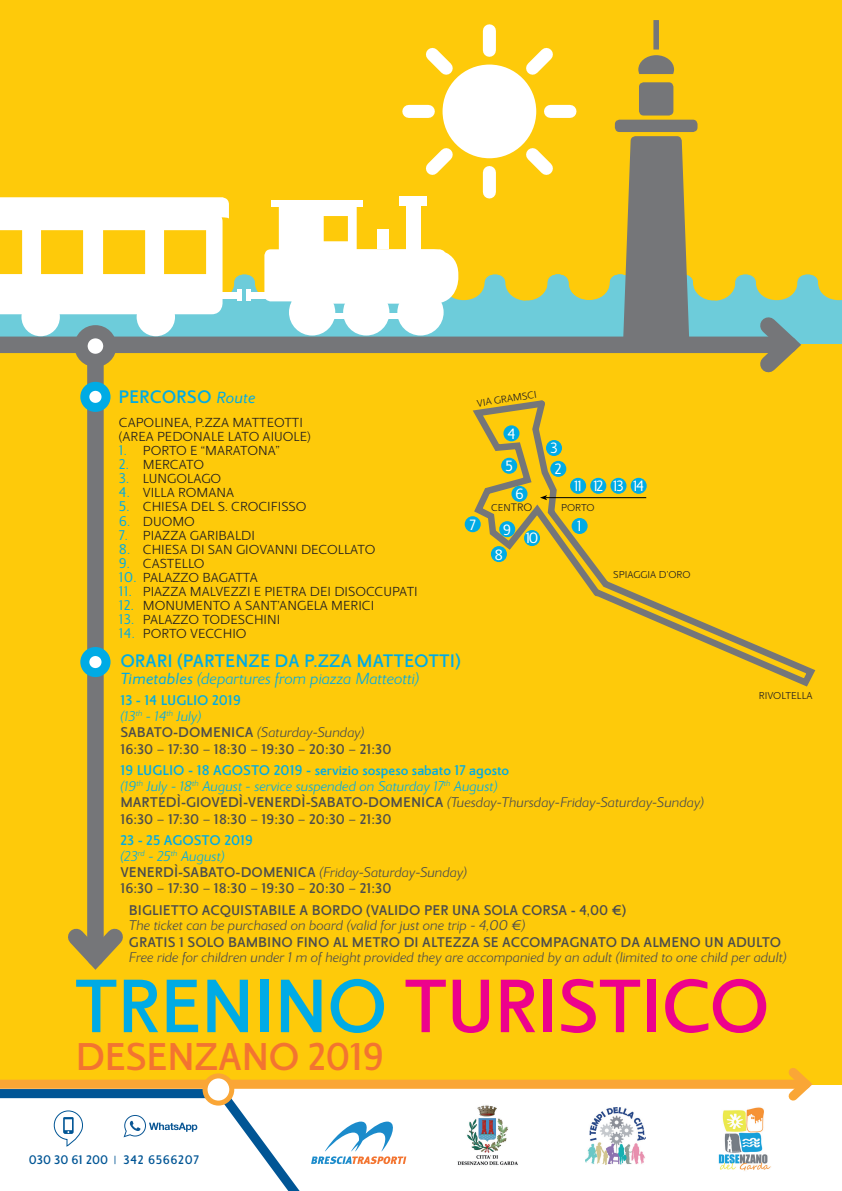
<style>
.page{position:relative;width:842px;height:1191px;background:#fff}
.page>*{position:absolute;margin:0;border:0;box-sizing:border-box;transform-origin:0 0}
.t1{font:900 74.9px "Metrobrescia";letter-spacing:-.02em;color:#ed028c}
.t2{font:900 38.5px "Metrobrescia";letter-spacing:-.02em;color:#f37430}
.t3{font:900 18px "Metrobrescia";color:#00abe5}
.t4{font:italic 500 16px "Metrobrescia";color:#00abe5}
.t5{font:500 14.8px/32.4px "Metrobresciaotto";letter-spacing:-.14em;color:#fff}
.t6{font:900 14px/16.3px "Metrobrescia";color:#4b4c4d}
.t7{font:italic 500 14px "Metrobrescia";color:#4b4c4d}
.t8{font:500 13px/14px "Metrobrescia";color:#231f20}
.t9{font:900 12.3px "Metrobrescia";color:#005595}
.t10{font:900 12.3px "Metrobrescia";letter-spacing:.05em;color:#005595}
.t11{font:500 11px "Metrobrescia";color:#005595}
.t12{font:500 9.9px "Metrobrescia";color:#231f20}
.s1{font-family:"Metrobresciaotto";font-weight:500;font-style:italic;font-size:16px}
.s2{font-family:"Metrobresciaotto";font-size:14px;color:#00abe5}
.s3{font-size:10.7px}
.s4{font-family:"Metrobresciaotto"}
.s5{color:#00abe5}
.s6{font-weight:500;font-style:italic;color:#00abe5}
.s7{font-weight:500;font-style:italic}
</style>
<div class="page">
<div style="left:0;top:0;width:842px;height:1084px;background:#feca0a"></div>
<div style="left:0;top:1079px;width:806px;height:9px;background:#faa636"></div>
<svg style="left:780px;top:1068px;width:39px;height:33px"></svg>
<svg style="left:205px;top:1076px;width:27px;height:27px"></svg>
<div style="left:203px;top:1073px;width:31px;height:32px;border:5px solid #faa636;border-radius:50%"></div>
<img style="left:718px;top:1107px;width:53px;height:64px">
<div style="left:87px;top:355px;width:17px;height:602px;background:#757679"></div>
<svg style="left:68px;top:913px;width:55px;height:57px"></svg>
<div style="left:436px;top:58px;width:107px;height:107px;background:#fff;border-radius:50%"></div>
<div style="left:429px;top:51px;width:120px;height:120px;border:13px solid #feca0a;border-radius:50%"></div>
<div style="left:483px;top:31px;width:13px;height:19px;background:#fff"></div>
<div style="left:409px;top:105px;width:19px;height:13px;background:#fff"></div>
<div style="left:550px;top:105px;width:20px;height:13px;background:#fff"></div>
<svg style="left:514px;top:48px;width:39px;height:39px"></svg>
<svg style="left:426px;top:48px;width:39px;height:39px"></svg>
<div style="left:85px;top:386px;width:21px;height:21px;background:#fff;border-radius:50%"></div>
<div style="left:80px;top:382px;width:31px;height:30px;border:9px solid #00abe5;border-radius:50%"></div>
<div style="left:85px;top:651px;width:21px;height:21px;background:#fff;border-radius:50%"></div>
<div style="left:80px;top:647px;width:31px;height:30px;border:9px solid #00abe5;border-radius:50%"></div>
<svg style="left:0;top:136px;width:842px;height:251px"></svg>
<div style="left:615px;top:120px;width:82px;height:12px;background:#757679;border-radius:5px"></div>
<div style="left:639px;top:82px;width:34px;height:33px;background:#757679;border-radius:5px"></div>
<svg style="left:638px;top:55px;width:36px;height:19px"></svg>
<div style="left:653px;top:20px;width:6px;height:30px;background:#757679"></div>
<img style="left:586px;top:1107px;width:59px;height:57px">
<img style="left:457px;top:1105px;width:61px;height:60px">
<div style="left:465px;top:516px;width:16px;height:16px;background:#00abe5;border-radius:50%"></div>
<svg style="left:606px;top:477px;width:210px;height:210px"></svg>
<hr style="left:545px;top:497px;width:101px;height:1px;background:#000">
<svg style="left:468px;top:400px;width:138px;height:200px"></svg>
<svg style="left:0;top:1084px;width:406px;height:107px"></svg>
<p class="t3" style="left:118px;top:385px;width:139px">PERCORSO <span class="s1">Route</span></p>
<p class="t8" style="left:119px;top:416px;width:193px">CAPOLINEA, P.ZZA MATTEOTTI (AREA PEDONALE LATO AIUOLE)</p>
<p class="t8" style="left:119px;top:444px;width:162px"><span class="s2">1.</span> PORTO E “MARATONA”</p>
<p class="t8" style="left:119px;top:458px;width:87px"><span class="s2">2.</span> MERCATO</p>
<p class="t8" style="left:119px;top:472px;width:104px"><span class="s2">3.</span> LUNGOLAGO</p>
<p class="t8" style="left:119px;top:486px;width:117px"><span class="s2">4.</span> VILLA ROMANA</p>
<p class="t8" style="left:119px;top:500px;width:189px"><span class="s2">5.</span> CHIESA DEL S. CROCIFISSO</p>
<p class="t8" style="left:119px;top:514px;width:78px"><span class="s2">6.</span> DUOMO</p>
<p class="t8" style="left:119px;top:528px;width:138px"><span class="s2">7.</span> PIAZZA GARIBALDI</p>
<p class="t8" style="left:119px;top:542px;width:258px"><span class="s2">8.</span> CHIESA DI SAN GIOVANNI DECOLLATO</p>
<p class="t8" style="left:119px;top:556px;width:87px"><span class="s2">9.</span> CASTELLO</p>
<p class="t8" style="left:119px;top:570px;width:140px"><span class="s2">10.</span> PALAZZO BAGATTA</p>
<p class="t8" style="left:119px;top:584px;width:300px"><span class="s2">11.</span> PIAZZA MALVEZZI E PIETRA DEI DISOCCUPATI</p>
<p class="t8" style="left:119px;top:598px;width:257px"><span class="s2">12.</span> MONUMENTO A SANT’ANGELA MERICI</p>
<p class="t8" style="left:119px;top:612px;width:163px"><span class="s2">13.</span> PALAZZO TODESCHINI</p>
<p class="t8" style="left:119px;top:626px;width:129px"><span class="s2">14.</span> PORTO VECCHIO</p>
<p class="t12" style="left:476px;top:397px;width:62px;rotate:-8deg">VIA GRAMSCI</p>
<p class="t5" style="left:505px;top:417px;width:12px">4<br>5</p>
<p class="t5" style="left:515px;top:478px;width:10px">6</p>
<p class="t5" style="left:469px;top:508px;width:8px">7</p>
<p class="t12" style="left:491px;top:501px;width:43px">CEN<span class="s3">TRO</span></p>
<p class="t5" style="left:503px;top:513px;width:10px">9</p>
<p class="t5" style="left:495px;top:538px;width:10px">8</p>
<p class="t5" style="left:525px;top:522px;width:15px">10</p>
<p class="t5" style="left:550px;top:432px;width:9px">3</p>
<p class="t5" style="left:555px;top:453px;width:9px">2</p>
<p class="t5" style="left:574px;top:470px;width:10px">11</p>
<p class="t5" style="left:593px;top:470px;width:53px">12 13 14</p>
<p class="t12" style="left:561px;top:502px;width:35px">PORTO</p>
<p class="t5" style="left:577px;top:510px;width:7px">1</p>
<p class="t12" style="left:613px;top:568px;width:79px">SPIAGGIA D’ORO</p>
<p class="t3" style="left:120px;top:650px;width:342px">ORARI (PARTENZE DA P.ZZA MATTEOTTI)</p>
<p class="t4" style="left:120px;top:669px;width:300px"><span class="s4">Timetables</span> (departures from piazza Matteotti)</p>
<p class="t6" style="left:120px;top:692px;width:273px"><span class="s5">13 - 14 LUGLIO 2019<br></span><span class="s6">(13</span><sup>th</sup> <span class="s6">- 14</span><sup>th</sup> <span class="s6">July)<br></span>SABATO-DOMENICA <span class="s7">(Saturday-Sunday)<br></span>16:30 – 17:30 – 18:30 – 19:30 – 20:30 – 21:30</p>
<p class="t6" style="left:120px;top:762px;width:585px"><span class="s5">19 LUGLIO - 18 AGOSTO 2019 - servizio sospeso sabato 17 agosto<br></span><span class="s6">(19</span><sup>th</sup> <span class="s6">July - 18</span><sup>th</sup> <span class="s6">August - service suspended on Saturday 17</span><sup>th</sup> <span class="s6">August)<br></span>MARTEDÌ-GIOVEDÌ-VENERDÌ-SABATO-DOMENICA <span class="s7">(Tuesday-Thursday-Friday-Saturday-Sunday)<br></span>16:30 – 17:30 – 18:30 – 19:30 – 20:30 – 21:30</p>
<p class="t6" style="left:120px;top:832px;width:348px;line-height:16px"><span class="s5">23 - 25 AGOSTO 2019<br></span><span class="s6">(23</span><sup>rd</sup> <span class="s6">- 25</span><sup>th</sup> <span class="s6">August)<br></span>VENERDÌ-SABATO-DOMENICA <span class="s7">(Friday-Saturday-Sunday)<br></span>16:30 – 17:30 – 18:30 – 19:30 – 20:30 – 21:30</p>
<p class="t6" style="left:129px;top:902px;width:499px">BIGLIETTO ACQUISTABILE A BORDO (VALIDO PER UNA SOLA CORSA - 4,00 €)</p>
<p class="t7" style="left:129px;top:917px;width:398px">The ticket can be purchased on board (valid for just one trip - 4,00 €)</p>
<p class="t6" style="left:129px;top:933px;width:654px">GRATIS 1 SOLO BAMBINO FINO AL METRO DI ALTEZZA SE ACCOMPAGNATO DA ALMENO UN ADULTO</p>
<p class="t7" style="left:129px;top:948px;width:659px">Free ride for children under 1 m of height provided they are accompanied by an adult (limited to one child per adult)</p>
<p class="t12" style="left:759px;top:690px;width:55px">RIVOLTELLA</p>
<h1 class="t1" style="left:74px;top:960px;width:697px"><span class="s5">TRENINO</span> TURISTICO</h1>
<h2 class="t2" style="left:75px;top:1033px;width:311px">DESENZANO 2019</h2>
<p class="t9" style="left:29px;top:1152px;width:81px">030 30 61 200</p>
<p class="t10" style="left:124px;top:1152px;width:77px">342 6566207</p>
<p class="t11" style="left:114px;top:1153px;width:4px">|</p>
</div>
